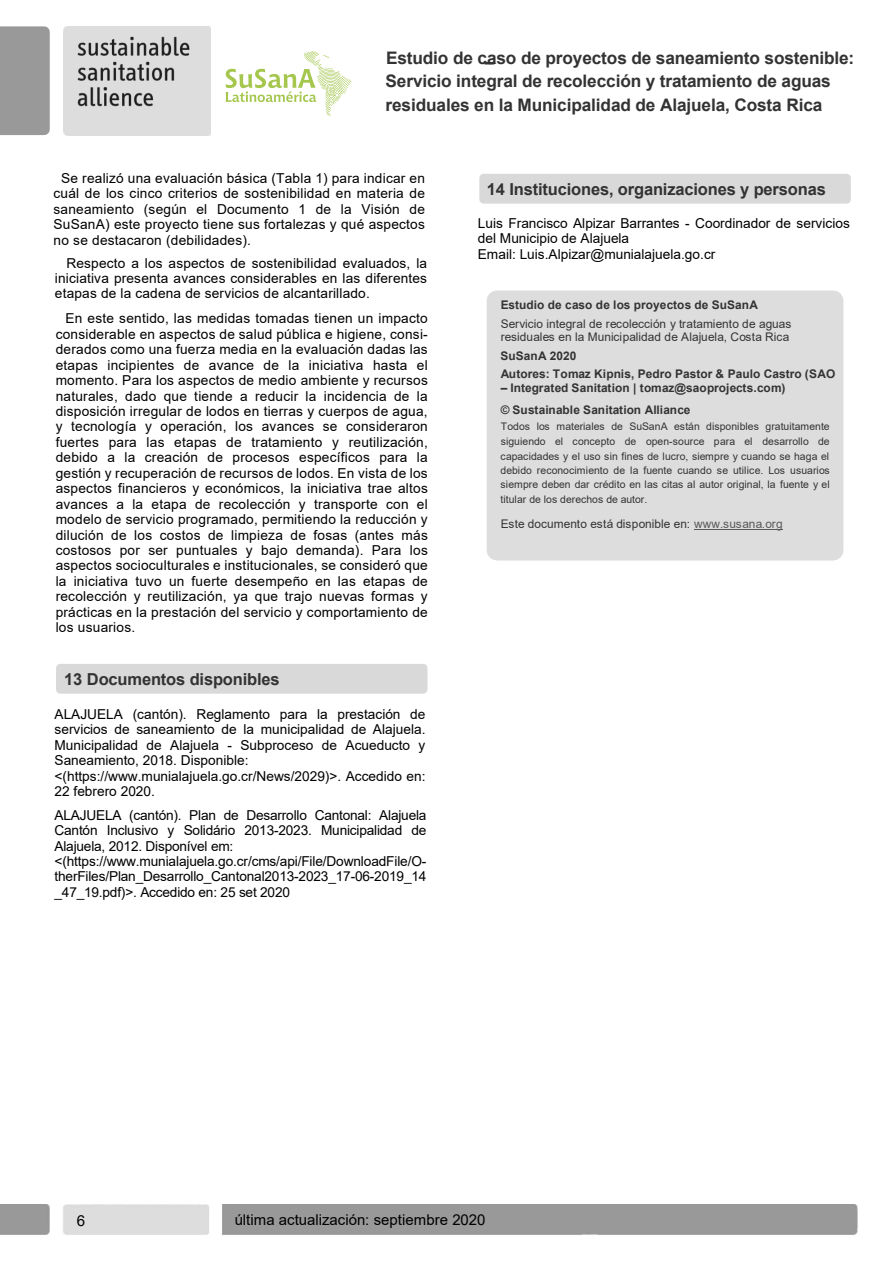
<style>
.page{position:relative;width:893px;height:1263px;background:#fff}
.page>*{position:absolute;margin:0;border:0;box-sizing:border-box;transform-origin:0 0}
.t1{font:700 17.25px/19px "Arial";letter-spacing:-.01em;color:#333}
.t2{font:700 16.5px "Arial";letter-spacing:-.01em;color:#333}
.t3{font:15.15px "Arial";color:#000}
.t4{font:15px "Arial";color:#000}
.t5{font:13.65px/15.5px "Arial";color:#000;text-align:justify}
.t6{font:700 11.85px/18.3px "Arial";color:#333}
.t7{font:11.85px/13.6px "Arial";letter-spacing:.015em;color:#333}
.t8{font:10.5px/14.4px "Arial";letter-spacing:-.005em;color:#333;text-align:justify}
.s1{color:#595959}
</style>
<div class="page">
<div style="left:486px;top:290px;width:357px;height:270px;background:#ddd"></div>
<hr style="left:694px;top:529px;width:88px;height:1px;background:#595959">
<div style="left:479px;top:174px;width:371px;height:30px;background:#d9d9d9;border-radius:4px"></div>
<div style="left:56px;top:664px;width:371px;height:30px;background:#d9d9d9;border-radius:4px"></div>
<svg style="left:225px;top:51px;width:126px;height:65px"></svg>
<div style="left:0;top:26px;width:50px;height:109px;background:#999"></div>
<img style="left:63px;top:26px;width:148px;height:109px">
<p class="t1" style="left:386px;top:49px;width:470px">Estudio de caso de proyectos de saneamiento sostenible:</p>
<p class="t1" style="left:385px;top:53px;width:447px;text-indent:99px">–<br>Servicio integral de recolección y tratamiento de aguas</p>
<p class="t1" style="left:385px;top:96px;width:438px">residuales en la Municipalidad de Alajuela, Costa Rica</p>
<p class="t5" style="left:54px;top:170px;width:373px;text-indent:8px">Se realizó una evaluación básica (Tabla 1) para indicar en cuál de los cinco criterios de sostenibilidad en materia de saneamiento (según el Documento 1 de la Visión de SuSanA) este proyecto tiene sus fortalezas y qué aspectos no se destacaron (debilidades).</p>
<p class="t5" style="left:55px;top:255px;width:373px;text-indent:11px">Respecto a los aspectos de sostenibilidad evaluados, la iniciativa presenta avances considerables en las diferentes etapas de la cadena de servicios de alcantarillado.</p>
<p class="t5" style="left:56px;top:311px;width:373px;text-indent:10px">En este sentido, las medidas tomadas tienen un impacto considerable en aspectos de salud pública e higiene, consi&shy;derados como una fuerza media en la evaluación dadas las etapas incipientes de avance de la iniciativa hasta el momento. Para los aspectos de medio ambiente y recursos naturales, dado que tiende a reducir la incidencia de la disposición irregular de lodos en tierras y cuerpos de agua, y tecnología y operación, los avances se consideraron fuertes para las etapas de tratamiento y reutilización, debido a la creación de procesos específicos para la gestión y recuperación de recursos de lodos. En vista de los aspectos financieros y económicos, la iniciativa trae altos avances a la etapa de recolección y transporte con el modelo de servicio programado, permitiendo la reducción y dilución de los costos de limpieza de fosas (antes más costosos por ser puntuales y bajo demanda). Para los aspectos socioculturales e institucionales, se consideró que la iniciativa tuvo un fuerte desempeño en las etapas de recolección y reutilización, ya que trajo nuevas formas y prácticas en la prestación del servicio y comportamiento de los usuarios.</p>
<p class="t2" style="left:64px;top:667px;width:217px">13 Documentos disponibles</p>
<p class="t5" style="left:55px;top:706px;width:372px;text-align:left">ALAJUELA (cantón). Reglamento para la prestación de servicios de saneamiento de la municipalidad de Alajuela.<br>Municipalidad de Alajuela - Subproceso de Acueducto y Saneamiento, 2018. Disponible: &lt;(https://www.munialajuela.go.cr/News/2029)&gt;. Accedido en:<br>22 febrero 2020.</p>
<p class="t5" style="left:55px;top:807px;width:373px;text-align:left">ALAJUELA (cantón). Plan de Desarrollo Cantonal: Alajuela Cantón Inclusivo y Solidário 2013-2023. Municipalidad de Alajuela, 2012. Disponível em: &lt;(https://www.munialajuela.go.cr/cms/api/File/DownloadFile/O&shy;therFiles/Plan_Desarrollo_Cantonal2013-2023_17-06-2019_14 _47_19.pdf)&gt;. Accedido en: 25 set 2020</p>
<p class="t2" style="left:487px;top:177px;width:340px">14 Instituciones, organizaciones y personas</p>
<p class="t5" style="left:478px;top:215px;width:373px;text-align:left">Luis Francisco Alpizar Barrantes - Coordinador de servicios del Municipio de Alajuela<br>Email: Luis.Alpizar@munialajuela.go.cr</p>
<p class="t6" style="left:500px;top:296px;width:259px">Estudio de caso de los proyectos de SuSanA</p>
<p class="t7" style="left:500px;top:317px;width:292px">Servicio integral de recolección y tratamiento de aguas residuales en la Municipalidad de Alajuela, Costa Rica</p>
<p class="t6" style="left:500px;top:347px;width:336px">SuSanA 2020<br>Autores: Tomaz Kipnis, Pedro Pastor &amp; Paulo Castro (SAO</p>
<p class="t6" style="left:500px;top:377px;width:286px;line-height:21.6px">– Integrated Sanitation | tomaz@saoprojects.com) © Sustainable Sanitation Alliance</p>
<p class="t8" style="left:500px;top:419px;width:331px">Todos los materiales de SuSanA están disponibles gratuitamente siguiendo el concepto de open-source para el desarrollo de capacidades y el uso sin fines de lucro, siempre y cuando se haga el debido reconocimiento de la fuente cuando se utilice. Los usuarios siempre deben dar crédito en las citas al autor original, la fuente y el titular de los derechos de autor.</p>
<p class="t7" style="left:500px;top:517px;width:283px">Este documento está disponible en: <span class="s1">www.susana.org</span></p>
<p class="t3" style="left:77px;top:1210px;width:10px">6</p>
<p class="t4" style="left:235px;top:1209px;width:252px">última actualización: septiembre 2020</p>
</div>
